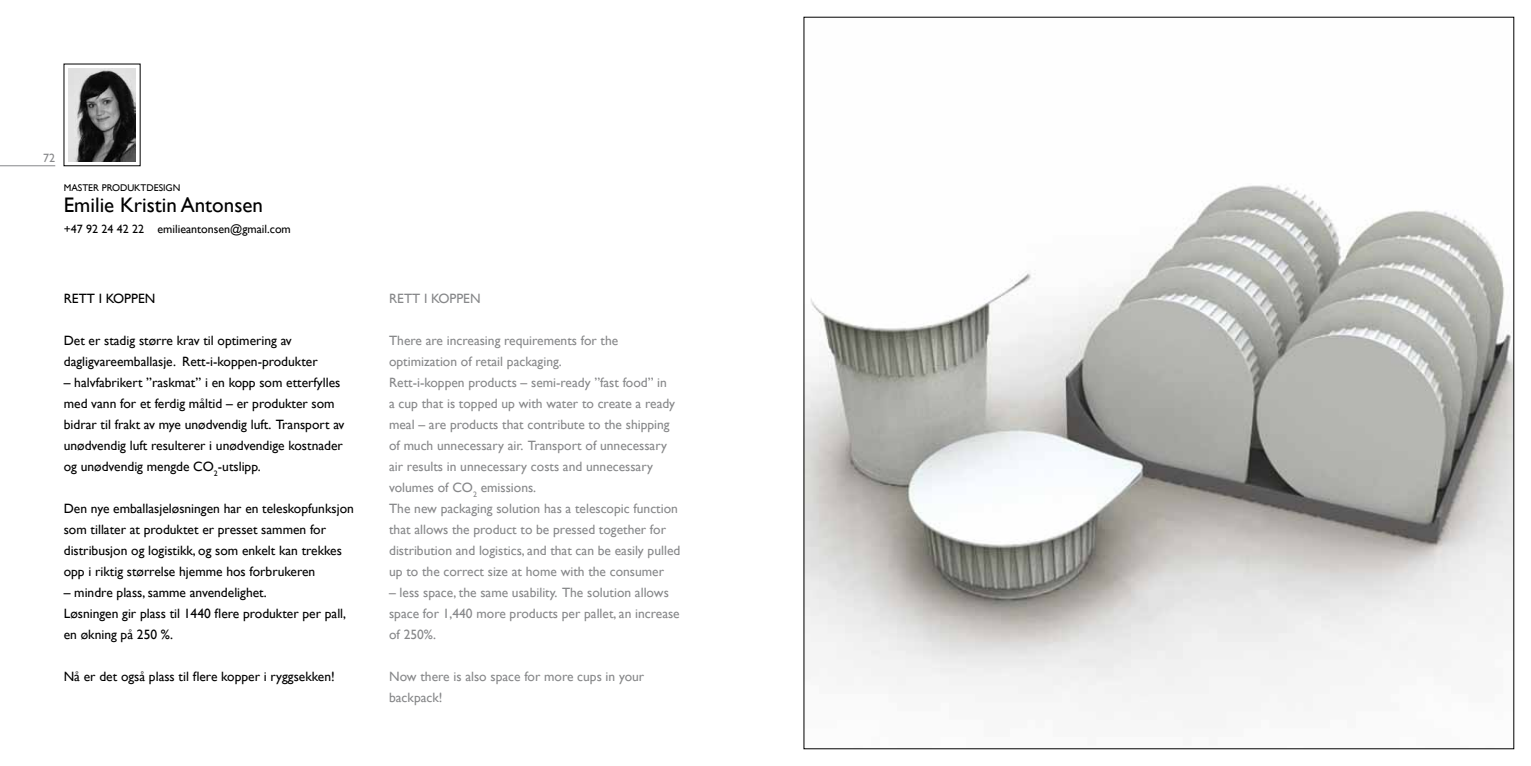
<style>
.page{position:relative;width:1531px;height:766px;background:#fff}
.page>*{position:absolute;margin:0;border:0;box-sizing:border-box;transform-origin:0 0}
.t1{font:21px "Gill Sans";color:#000}
.t2{font:13.5px/21px "Gill Sans";color:#87888a}
.t3{font:13.5px/21px "Gill Sans";color:#000}
.t4{font:12px "Gill Sans";color:#000}
.t5{font:12px "Gill Sans";color:#87888a}
.t6{font:9.75px "Gill Sans";color:#000}
</style>
<div class="page">
<img style="left:68px;top:68px;width:68px;height:94px">
<hr style="left:0;top:165px;width:55px;height:1px;background:#87888a">
<img style="left:806px;top:185px;width:706px;height:518px">
<p class="t5" style="left:43px;top:151px;width:14px">72</p>
<p class="t6" style="left:64px;top:182px;width:118px">MASTER PRODUKTDESIGN</p>
<h1 class="t1" style="left:64px;top:193px;width:201px">Emilie Kristin Antonsen</h1>
<p class="t4" style="left:64px;top:222px;width:229px">+47 92 24 42 22 emilieantonsen@gmail.com</p>
<p class="t3" style="left:64px;top:288px;width:93px">RETT I KOPPEN</p>
<p class="t3" style="left:64px;top:330px;width:255px">Det er stadig større krav til optimering av dagligvareemballasje. Rett-i-koppen-produkter</p>
<p class="t3" style="left:64px;top:372px;width:282px">– halvfabrikert ”raskmat” i en kopp som etterfylles med vann for et ferdig måltid – er produkter som bidrar til frakt av mye unødvendig luft. Transport av unødvendig luft resulterer i unødvendige kostnader og unødvendig mengde CO<sub>2</sub>-utslipp.</p>
<p class="t3" style="left:64px;top:498px;width:292px">Den nye emballasjeløsningen har en teleskopfunksjon som tillater at produktet er presset sammen for distribusjon og logistikk, og som enkelt kan trekkes opp i riktig størrelse hjemme hos forbrukeren</p>
<p class="t3" style="left:64px;top:582px;width:284px">– mindre plass, samme anvendelighet.<br>Løsningen gir plass til 1440 flere produkter per pall, en økning på 250 %.</p>
<p class="t3" style="left:64px;top:666px;width:272px">Nå er det også plass til flere kopper i ryggsekken!</p>
<p class="t2" style="left:389px;top:288px;width:93px">RETT I KOPPEN</p>
<p class="t2" style="left:389px;top:330px;width:293px">There are increasing requirements for the optimization of retail packaging.<br>Rett-i-koppen products – semi-ready ”fast food” in<br>a cup that is topped up with water to create a ready meal – are products that contribute to the shipping of much unnecessary air. Transport of unnecessary air results in unnecessary costs and unnecessary volumes of CO<sub>2</sub> emissions.<br>The new packaging solution has a telescopic function that allows the product to be pressed together for distribution and logistics, and that can be easily pulled up to the correct size at home with the consumer</p>
<p class="t2" style="left:389px;top:582px;width:292px">– less space, the same usability. The solution allows space for 1,440 more products per pallet, an increase of 250%.</p>
<p class="t2" style="left:389px;top:666px;width:257px">Now there is also space for more cups in your backpack!</p>
</div>
